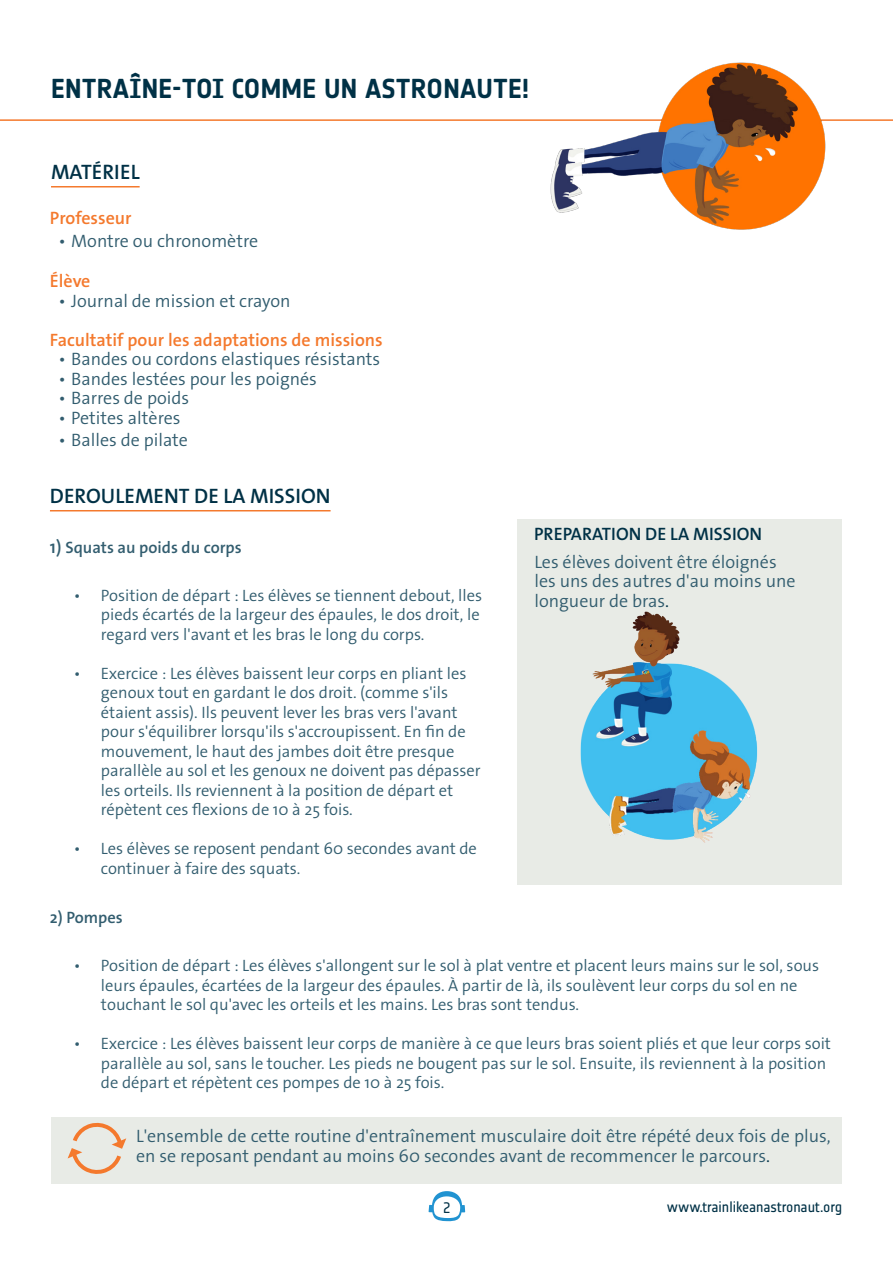
<style>
.page{position:relative;width:893px;height:1263px;background:#fff}
.page>*{position:absolute;margin:0;border:0;box-sizing:border-box;transform-origin:0 0}
.Titles{font:700 27px "Notes Esa";letter-spacing:.01em;color:#003146}
.Title_underlined_orange{font:600 21px "The Sans Os F";color:#003146}
.Text{font:300 18px/19.5px "The Sans Os F";color:#325d6f}
.Body_text{font:600 18px "The Sans Os F";color:#f4792d}
.Bullets{font:600 18px "The Sans Os F";color:#003146}
.t1{font:300 16.5px/19.5px "The Sans Os F";color:#325d6f}
.Body_text-2{font:600 16.5px "The Sans Os F";color:#325d6f}
.t2{font:15px "Notes Esa";letter-spacing:-.005em;color:#003146}
.s1{font-size:18px}
.s2{color:#003247}
</style>
<div class="page">
<svg style="left:429px;top:1191px;width:36px;height:30px"></svg>
<hr style="left:0;top:119px;width:893px;height:2px;background:#f4792d">
<hr style="left:50px;top:510px;width:281px;height:1px;background:#f4792d">
<hr style="left:51px;top:186px;width:89px;height:1px;background:#f4792d">
<img style="left:538px;top:62px;width:317px;height:168px">
<div style="left:517px;top:519px;width:325px;height:365px;background:#e8ebe6"></div>
<div style="left:51px;top:1117px;width:791px;height:66px;background:#e8ebe6"></div>
<svg style="left:68px;top:1122px;width:58px;height:52px"></svg>
<img style="left:580px;top:611px;width:178px;height:232px">
<p class="Titles" style="left:51px;top:72px;width:479px">ENTRAÎNE-TOI COMME UN ASTRONAUTE!</p>
<p class="Title_underlined_orange" style="left:51px;top:159px;width:90px">MATÉRIEL</p>
<p class="Body_text" style="left:50px;top:207px;width:83px">Professeur</p>
<p class="Text" style="left:58px;top:231px;width:201px">• Montre ou chronomètre</p>
<p class="Body_text" style="left:50px;top:270px;width:42px">Élève</p>
<p class="Text" style="left:58px;top:291px;width:234px">• Journal de mission et crayon</p>
<p class="Body_text" style="left:50px;top:328px;width:334px">Facultatif pour les adaptations de missions</p>
<p class="Text" style="left:58px;top:349px;width:323px">• Bandes ou cordons elastiques résistants</p>
<p class="Text" style="left:58px;top:369px;width:260px">• Bandes lestées pour les poignés</p>
<p class="Text" style="left:58px;top:388px;width:132px">• Barres de poids</p>
<p class="Text" style="left:58px;top:408px;width:124px">• Petites altères</p>
<p class="Text" style="left:58px;top:430px;width:131px">• Balles de pilate</p>
<p class="Title_underlined_orange" style="left:50px;top:483px;width:282px">DEROULEMENT DE LA MISSION</p>
<p class="Body_text-2" style="left:50px;top:537px;width:193px"><span class="s1">1)</span> Squats au poids du corps</p>
<p class="t1" style="left:101px;top:585px;width:383px;text-indent:-27px">• Position de départ : Les élèves se tiennent debout, lles pieds écartés de la largeur des épaules, le dos droit, le regard vers l'avant et les bras le long du corps.</p>
<p class="t1" style="left:101px;top:663px;width:381px;text-indent:-27px">• Exercice : Les élèves baissent leur corps en pliant les genoux tout en gardant le dos droit. (comme s'ils étaient assis). Ils peuvent lever les bras vers l'avant pour s'équilibrer lorsqu'ils s'accroupissent. En fin de mouvement, le haut des jambes doit être presque parallèle au sol et les genoux ne doivent pas dépasser les orteils. Ils reviennent à la position de départ et répètent ces flexions de 10 à 25 fois.</p>
<p class="t1" style="left:101px;top:839px;width:377px;text-indent:-27px">• Les élèves se reposent pendant 60 secondes avant de continuer à faire des squats.</p>
<p class="Body_text-2" style="left:50px;top:907px;width:74px">2) Pompes</p>
<p class="t1" style="left:101px;top:956px;width:720px;text-indent:-27px">• Position de départ : Les élèves s'allongent sur le sol à plat ventre et placent leurs mains sur le sol, sous leurs épaules, écartées de la largeur des épaules. À partir de là, ils soulèvent leur corps du sol en ne touchant le sol qu'avec les orteils et les mains. Les bras sont tendus.</p>
<p class="t1" style="left:101px;top:1034px;width:731px;text-indent:-27px">• Exercice : Les élèves baissent leur corps de manière à ce que leurs bras soient pliés et que leur corps soit parallèle au sol, sans le toucher. Les pieds ne bougent pas sur le sol. Ensuite, ils reviennent à la position de départ et répètent ces pompes de 10 à 25 fois.</p>
<p class="Bullets" style="left:534px;top:523px;width:230px">PREPARATION DE LA MISSION</p>
<p class="Text" style="left:534px;top:552px;width:263px">Les élèves doivent être éloignés les uns des autres d'au moins une longueur de bras<span class="s2">.</span></p>
<p class="Text" style="left:136px;top:1126px;width:696px">L'ensemble de cette routine d'entraînement musculaire doit être répété deux fois de plus, en se reposant pendant au moins 60 secondes avant de recommencer le parcours<span class="s2">.</span></p>
<p class="t2" style="left:443px;top:1199px;width:9px">2</p>
<p class="t2" style="left:667px;top:1198px;width:177px">www.trainlikeanastronaut.org</p>
</div>
